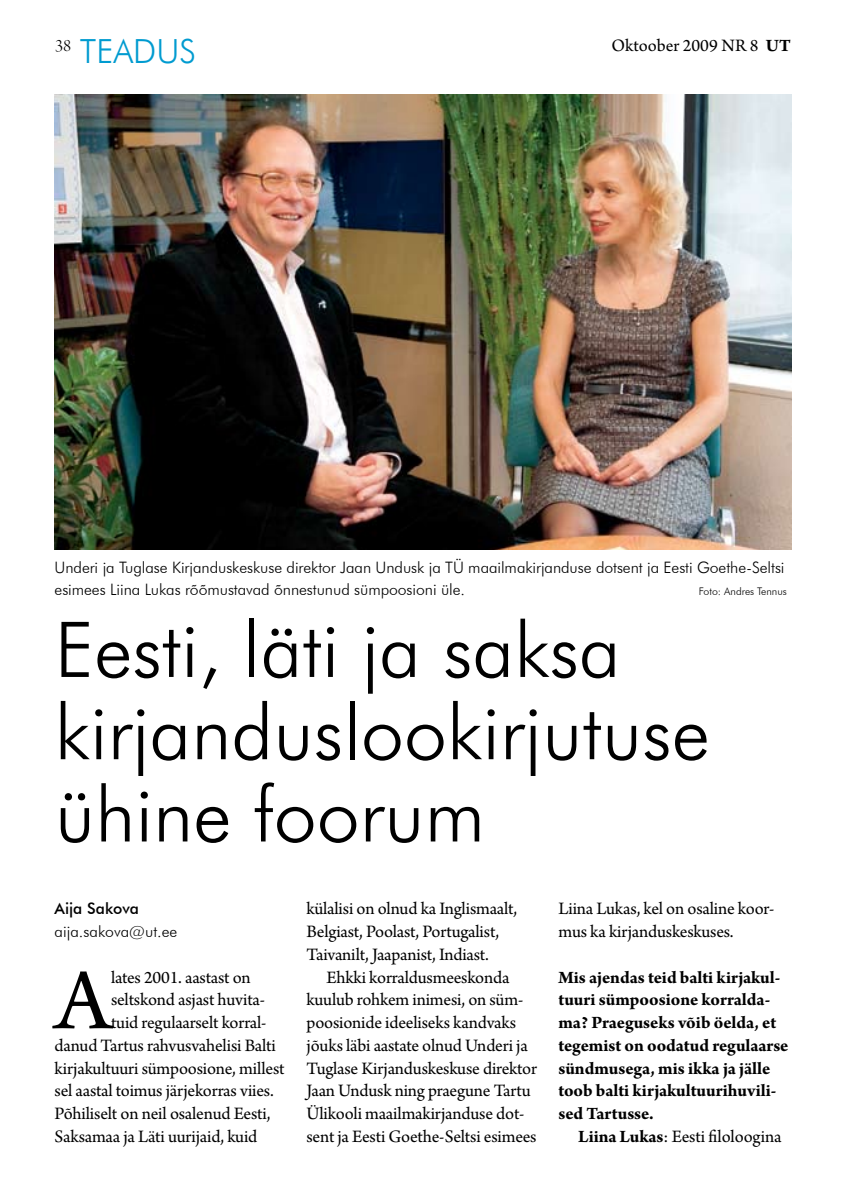
<style>
.page{position:relative;width:844px;height:1191px;background:#fff}
.page>*{position:absolute;margin:0;border:0;box-sizing:border-box;transform-origin:0 0}
.t1{font:92.05px "Arno Pro";color:#000}
.t2{font:300 77px/82.2px "Futura BT";color:#000}
.t3{font:300 33.25px "Futura BT";color:#009bd0}
.t4{font:18.38px/22.8px "Arno Pro";letter-spacing:-.01em;color:#000}
.t5{font:700 18.38px/22.8px "Arno Pro";letter-spacing:-.005em;color:#000}
.t6{font:18.38px "Arno Pro Light Display";color:#000}
.t7{font:300 15.75px/22.8px "Futura BT";letter-spacing:-.005em;color:#000}
.t8{font:500 15.75px "Futura BT";color:#000}
.t9{font:300 10.5px "Futura BT";color:#000}
.s1{font-weight:700}
</style>
<div class="page">
<img style="left:54px;top:94px;width:736px;height:456px">
<p class="t6" style="left:55px;top:35px;width:18px">38</p>
<p class="t4" style="left:611px;top:35px;width:181px">Oktoober 2009 nr 8 <span class="s1">UT</span></p>
<h3 class="t3" style="left:80px;top:31px;width:118px">teadus</h3>
<p class="t7" style="left:55px;top:555px;width:731px">U nderi ja Tuglase Kirjanduskeskuse direktor Jaan U ndusk ja TÜ maailmakirjanduse dotsent ja Eesti Goethe-Seltsi esimees Liina Lukas rõõmustavad õnnestunud sümpoosioni üle.</p>
<p class="t9" style="left:698px;top:585px;width:90px">Foto: Andres Tennus</p>
<h2 class="t2" style="left:55px;top:608px;width:656px">Eesti, läti ja saksa kirjanduslookirjutuse ühine foorum</h2>
<p class="t8" style="left:55px;top:899px;width:86px">Aija Sakova</p>
<p class="t7" style="left:55px;top:920px;width:124px">aija.sakova@ut.ee</p>
<h1 class="t1" style="left:55px;top:948px;width:58px">A</h1>
<p class="t4" style="left:111px;top:966px;width:141px">lates 2001. aastast on</p>
<p class="t4" style="left:111px;top:989px;width:155px">seltskond asjast huvita-</p>
<p class="t4" style="left:111px;top:1012px;width:157px">tuid regulaarselt korral-</p>
<p class="t4" style="left:55px;top:1035px;width:223px">danud Tartus rahvusvahelisi Balti</p>
<p class="t4" style="left:55px;top:1057px;width:231px">kirjakultuuri sümpoosione, millest</p>
<p class="t4" style="left:55px;top:1080px;width:220px">sel aastal toimus järjekorras viies.</p>
<p class="t4" style="left:55px;top:1103px;width:217px">Põhiliselt on neil osalenud Eesti,</p>
<p class="t4" style="left:55px;top:1126px;width:204px">Saksamaa ja Läti uurijaid, kuid</p>
<p class="t4" style="left:306px;top:898px;width:212px">külalisi on olnud ka Inglismaalt,<br>Belgiast, Poolast, Portugalist,<br>Taivanilt, Jaapanist, Indiast.</p>
<p class="t4" style="left:306px;top:966px;width:232px;text-indent:20px">Ehkki korraldusmeeskonda kuulub rohkem inimesi, on süm&shy;poosionide ideeliseks kandvaks jõuks läbi aastate olnud Underi ja Tuglase Kirjanduskeskuse direktor Jaan Undusk ning praegune Tartu Ülikooli maailmakirjanduse dot&shy;sent ja Eesti Goethe-Seltsi esimees</p>
<p class="t4" style="left:558px;top:898px;width:217px">Liina Lukas, kel on osaline koor&shy;mus ka kirjanduskeskuses.</p>
<p class="t5" style="left:558px;top:966px;width:231px">Mis ajendas teid balti kirjakul&shy;tuuri sümpoosione korralda&shy;ma? Praeguseks võib öelda, et tegemist on oodatud regulaarse sündmusega, mis ikka ja jälle toob balti kirjakultuurihuvili&shy;sed Tartusse.</p>
<p class="t4" style="left:578px;top:1126px;width:205px"><span class="s1">Liina Lukas</span>: Eesti filoloogina</p>
</div>
